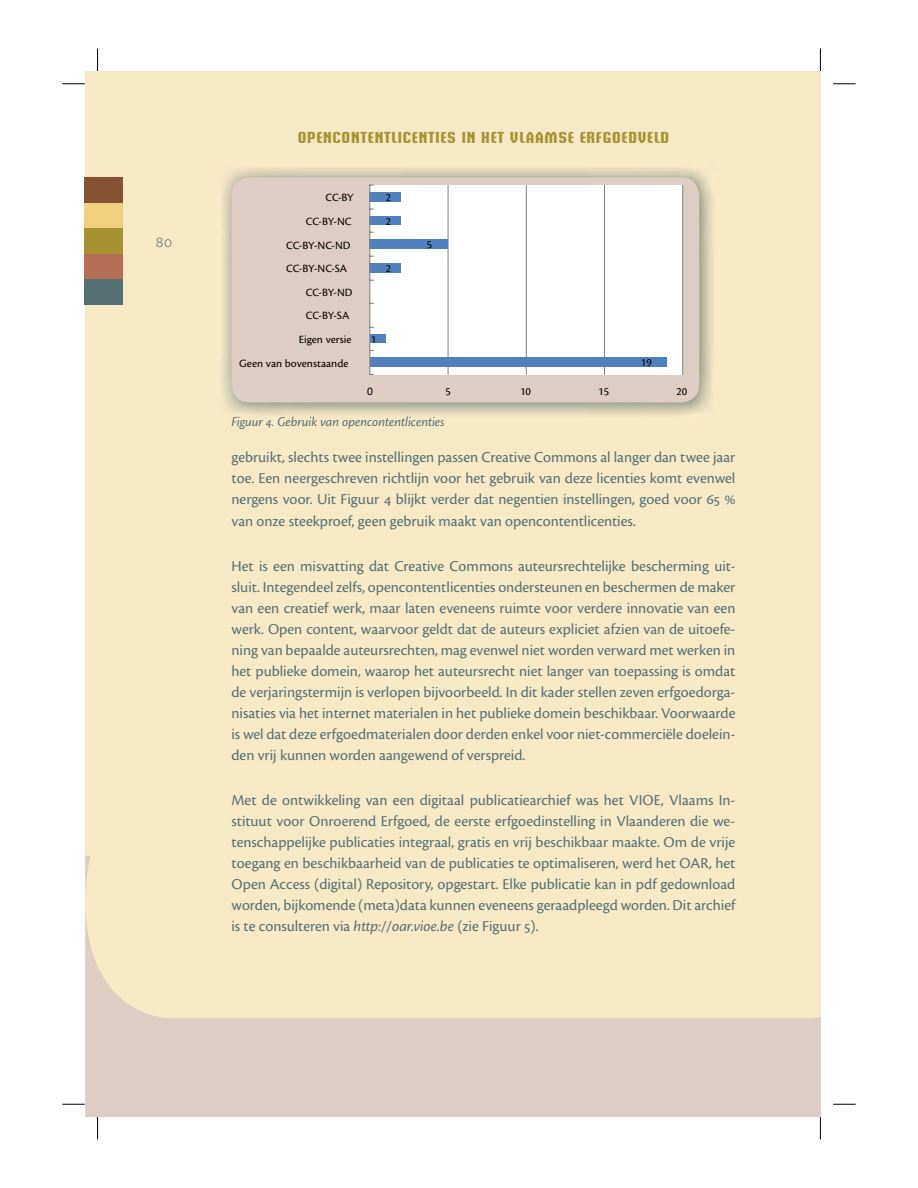
<style>
.page{position:relative;width:918px;height:1188px;background:#fff}
.page>*{position:absolute;margin:0;border:0;box-sizing:border-box;transform-origin:0 0}
.t1{font:15.75px/21.1px "Cronos Pro";color:#547073;text-align:justify}
.t2{font:700 15.75px "Briem Akademi Std";letter-spacing:.05em;color:#a79232}
.t3{font:300 15.75px "Myriad Pro";color:#546f73}
.t4{font:italic 13.5px "Cronos Pro";color:#546f73}
.t5{font:11.55px/24px "Cronos Pro Capt";color:#020303}
.t6{font:11.55px "Calibri";color:#020303}
.s1{font-style:italic}
</style>
<div class="page">
<div style="left:85px;top:71px;width:735px;height:1046px;background:#f7e9c6"></div>
<div style="left:85px;top:177px;width:38px;height:26px;background:#855233"></div>
<div style="left:85px;top:203px;width:38px;height:25px;background:#efd07c"></div>
<div style="left:85px;top:228px;width:38px;height:26px;background:#a79232"></div>
<div style="left:85px;top:254px;width:38px;height:25px;background:#b56d55"></div>
<div style="left:85px;top:279px;width:38px;height:26px;background:#547073"></div>
<svg style="left:85px;top:856px;width:735px;height:261px"></svg>
<img style="left:222px;top:168px;width:491px;height:249px">
<img style="left:292px;top:417px;width:143px;height:1px">
<img style="left:233px;top:417px;width:52px;height:1px">
<div style="left:232px;top:177px;width:467px;height:225px;background:#ddcdc2;border-radius:18px"></div>
<div style="left:370px;top:185px;width:313px;height:189px;background:#fff"></div>
<hr style="left:448px;top:185px;width:1px;height:189px;background:#808080">
<hr style="left:526px;top:185px;width:1px;height:189px;background:#808080">
<hr style="left:604px;top:185px;width:1px;height:189px;background:#808080">
<hr style="left:682px;top:185px;width:1px;height:189px;background:#808080">
<div style="left:370px;top:192px;width:31px;height:10px;background:#4f81be"></div>
<div style="left:370px;top:216px;width:31px;height:9px;background:#4f81be"></div>
<div style="left:370px;top:239px;width:78px;height:10px;background:#4f81be"></div>
<div style="left:370px;top:263px;width:31px;height:10px;background:#4f81be"></div>
<div style="left:370px;top:334px;width:16px;height:9px;background:#4f81be"></div>
<div style="left:370px;top:357px;width:297px;height:10px;background:#4f81be"></div>
<hr style="left:370px;top:185px;width:1px;height:189px;background:#808080">
<svg style="left:62px;top:84px;width:23px;height:1px"></svg>
<svg style="left:833px;top:84px;width:23px;height:1px"></svg>
<svg style="left:62px;top:1104px;width:23px;height:1px"></svg>
<svg style="left:833px;top:1104px;width:23px;height:1px"></svg>
<svg style="left:97px;top:49px;width:1px;height:22px"></svg>
<svg style="left:97px;top:1117px;width:1px;height:22px"></svg>
<svg style="left:820px;top:49px;width:1px;height:22px"></svg>
<svg style="left:820px;top:1117px;width:1px;height:22px"></svg>
<p class="t3" style="left:156px;top:232px;width:18px">80</p>
<p class="t2" style="left:298px;top:131px;width:373px">OPENCONTENTLICENTIES IN HET VLAAMSE ERFGOEDVELD</p>
<p class="t5" style="left:325px;top:186px;width:30px">CC-BY</p>
<p class="t5" style="left:306px;top:210px;width:47px">CC-BY-NC</p>
<p class="t5" style="left:286px;top:234px;width:66px">CC-BY-NC-ND</p>
<p class="t5" style="left:286px;top:257px;width:62px">CC-BY-NC-SA</p>
<p class="t5" style="left:306px;top:281px;width:48px">CC-BY-ND</p>
<p class="t5" style="left:306px;top:304px;width:45px">CC-BY-SA</p>
<p class="t5" style="left:299px;top:328px;width:54px">Eigen versie</p>
<p class="t5" style="left:239px;top:352px;width:111px">Geen van bovenstaande</p>
<p class="t5" style="left:386px;top:186px;width:7px">2<br>2</p>
<p class="t5" style="left:386px;top:257px;width:7px">2</p>
<p class="t5" style="left:371px;top:328px;width:7px">1</p>
<p class="t5" style="left:427px;top:233px;width:7px">5</p>
<p class="t5" style="left:641px;top:351px;width:12px">19</p>
<p class="t6" style="left:367px;top:384px;width:7px">0</p>
<p class="t5" style="left:445px;top:380px;width:7px">5</p>
<p class="t5" style="left:520px;top:380px;width:12px">10</p>
<p class="t5" style="left:598px;top:380px;width:12px">15</p>
<p class="t5" style="left:676px;top:380px;width:12px">20</p>
<p class="t4" style="left:232px;top:417px;width:215px">Figuur 4. Gebruik van opencontentlicenties</p>
<p class="t1" style="left:232px;top:448px;width:505px;text-align:left">gebruikt, slechts twee instellingen passen Creative Commons al langer dan twee jaar toe. Een neergeschreven richtlijn voor het gebruik van deze licenties komt evenwel nergens voor. Uit Figuur 4 blijkt verder dat negentien instellingen, goed voor 65 van onze steekproef, geen gebruik maakt van opencontentlicenties.</p>
<p class="t1" style="left:232px;top:556px;width:505px">Het is een misvatting dat Creative Commons auteursrechtelijke bescherming uit&shy;sluit. Integendeel zelfs, opencontentlicenties ondersteunen en beschermen de maker van een creatief werk, maar laten eveneens ruimte voor verdere innovatie van een werk. Open content, waarvoor geldt dat de auteurs expliciet afzien van de uitoefe&shy;ning van bepaalde auteursrechten, mag evenwel niet worden verward met werken in het publieke domein, waarop het auteursrecht niet langer van toepassing is omdat de verjaringstermijn is verlopen bijvoorbeeld. In dit kader stellen zeven erfgoedorga&shy;nisaties via het internet materialen in het publieke domein beschikbaar. Voorwaarde is wel dat deze erfgoedmaterialen door derden enkel voor niet-commerciële doelein&shy;den vrij kunnen worden aangewend of verspreid.</p>
<p class="t1" style="left:232px;top:790px;width:505px">Met de ontwikkeling van een digitaal publicatiearchief was het VIOE, Vlaams In&shy;stituut voor Onroerend Erfgoed, de eerste erfgoedinstelling in Vlaanderen die we&shy;tenschappelijke publicaties integraal, gratis en vrij beschikbaar maakte. Om de vrije toegang en beschikbaarheid van de publicaties te optimaliseren, werd het OAR, het Open Access (digital) Repository, opgestart. Elke publicatie kan in pdf gedownload worden, bijkomende (meta)data kunnen eveneens geraadpleegd worden. Dit archief is te consulteren via <span class="s1">http://oar.vioe.be</span> (zie Figuur 5).</p>
</div>
